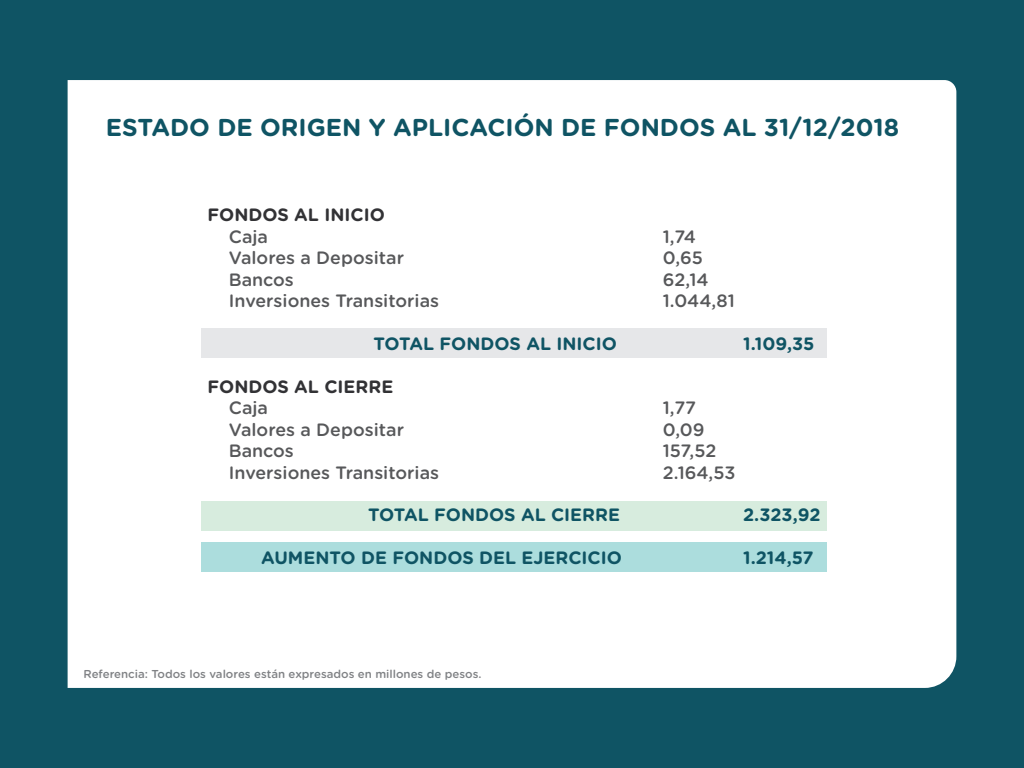
<style>
.page{position:relative;width:1024px;height:768px;background:#0f5464}
.page>*{position:absolute;margin:0;border:0;box-sizing:border-box;transform-origin:0 0}
.t1{font:700 24.4px "Gotham Rounded";color:#0f5464}
.t2{font:500 17.9px "Gotham Rounded";color:#57585a}
.t3{font:700 17.9px "Gotham Rounded";color:#0f5464}
.t4{font:700 17.9px "Gotham Rounded";color:#323235}
.t5{font:500 11.5px "Gotham Rounded";color:#808285}
</style>
<div class="page">
<div style="left:68px;top:80px;width:888px;height:608px;background:#fff"></div>
<div style="left:201px;top:542px;width:626px;height:30px;background:#acdddd"></div>
<div style="left:201px;top:501px;width:626px;height:29px;background:#d7ecde"></div>
<div style="left:201px;top:328px;width:626px;height:30px;background:#e6e7e9"></div>
<h1 class="t1" style="left:106px;top:109px;width:795px">ESTADO DE ORIGEN Y APLICACIÓN DE FONDOS AL 31/12/2018</h1>
<p class="t4" style="left:207px;top:202px;width:179px">FONDOS AL INICIO</p>
<p class="t2" style="left:229px;top:224px;width:41px">Caja</p>
<p class="t2" style="left:663px;top:224px;width:35px">1,74</p>
<p class="t2" style="left:229px;top:245px;width:177px">Valores a Depositar</p>
<p class="t2" style="left:663px;top:245px;width:42px">0,65</p>
<p class="t2" style="left:229px;top:267px;width:67px">Bancos</p>
<p class="t2" style="left:663px;top:267px;width:47px">62,14</p>
<p class="t2" style="left:229px;top:288px;width:212px">Inversiones Transitorias</p>
<p class="t2" style="left:663px;top:288px;width:73px">1.044,81</p>
<p class="t3" style="left:374px;top:330px;width:245px">TOTAL FONDOS AL INICIO</p>
<p class="t3" style="left:743px;top:330px;width:73px">1.109,35</p>
<p class="t4" style="left:207px;top:373px;width:187px">FONDOS AL CIERRE</p>
<p class="t2" style="left:229px;top:395px;width:41px">Caja</p>
<p class="t2" style="left:663px;top:395px;width:35px">1,77</p>
<p class="t2" style="left:229px;top:417px;width:177px">Valores a Depositar</p>
<p class="t2" style="left:663px;top:417px;width:43px">0,09</p>
<p class="t2" style="left:229px;top:438px;width:67px">Bancos</p>
<p class="t2" style="left:663px;top:438px;width:55px">157,52</p>
<p class="t2" style="left:229px;top:459px;width:212px">Inversiones Transitorias</p>
<p class="t2" style="left:663px;top:459px;width:74px">2.164,53</p>
<p class="t3" style="left:368px;top:502px;width:253px">TOTAL FONDOS AL CIERRE</p>
<p class="t3" style="left:743px;top:502px;width:79px">2.323,92</p>
<p class="t3" style="left:261px;top:545px;width:362px">AUMENTO DE FONDOS DEL EJERCICIO</p>
<p class="t3" style="left:743px;top:545px;width:72px">1.214,57</p>
<p class="t5" style="left:84px;top:665px;width:399px">Referencia: Todos los valores están expresados en millones de pesos.</p>
</div>
